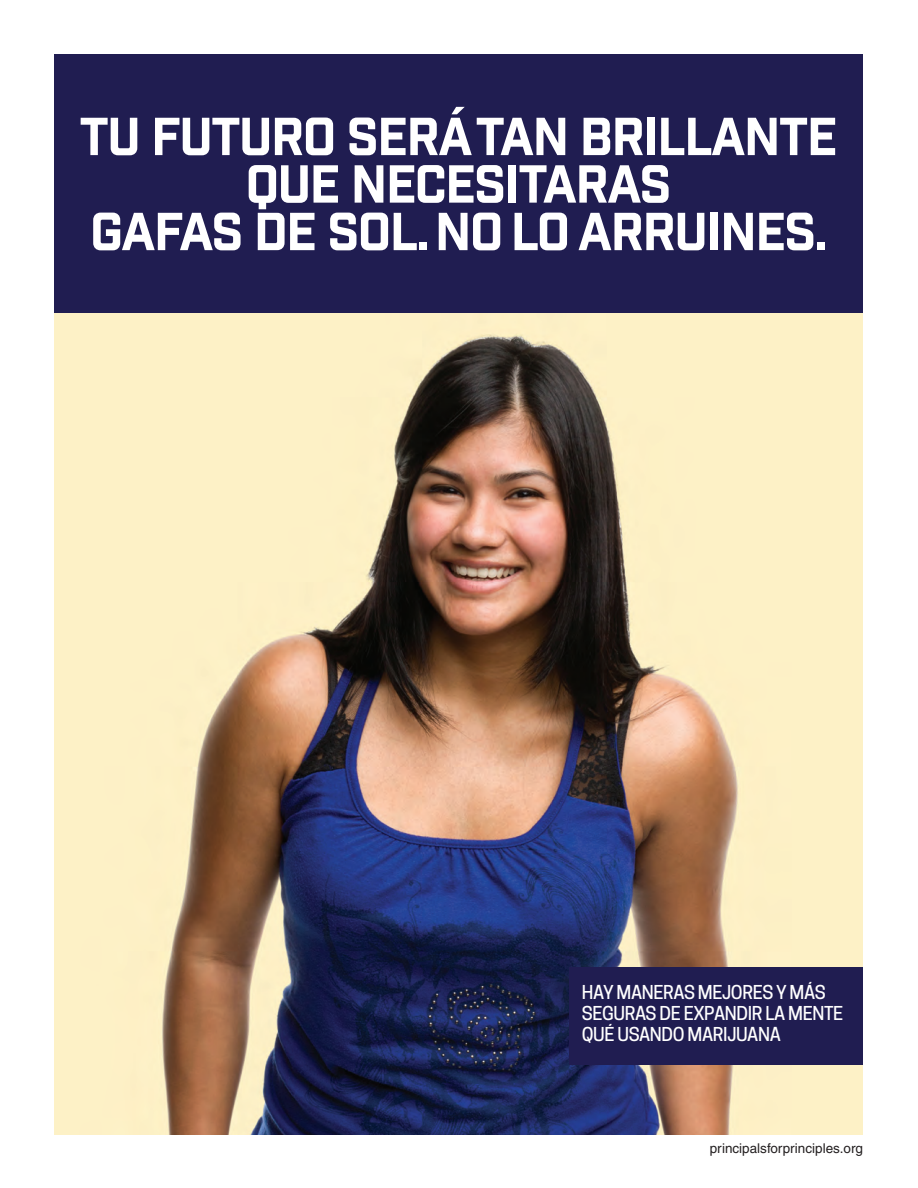
<style>
.page{position:relative;width:918px;height:1188px;background:#fff}
.page>*{position:absolute;margin:0;border:0;box-sizing:border-box;transform-origin:0 0}
.t1{font:51.9px/47.5px "Industry Inc Base";letter-spacing:-.035em;color:#fff;text-align:center}
.t2{font:500 18px/21px "Cooper Hewitt";letter-spacing:-.02em;color:#fff}
.t3{font:13.5px "Helvetica";color:#231f20}
</style>
<div class="page">
<img style="left:54px;top:313px;width:808px;height:821px">
<div style="left:54px;top:54px;width:808px;height:259px;background:#201d51"></div>
<div style="left:569px;top:967px;width:294px;height:98px;background:#201d51"></div>
<h1 class="t1" style="left:79px;top:117px;width:760px">TU FUTURO SERÁTAN BRILLANTE<br>QUE NECESITARAS<br>GAFAS DE SOL.NO LO ARRUINES.</h1>
<p class="t2" style="left:582px;top:982px;width:263px">HAY MANERAS MEJORES Y MÁS<br>SEGURAS DE EXPANDIR LA MENTE<br>QUÉ USANDO MARIJUANA</p>
<p class="t3" style="left:710px;top:1144px;width:155px">principalsforprinciples.org</p>
</div>
